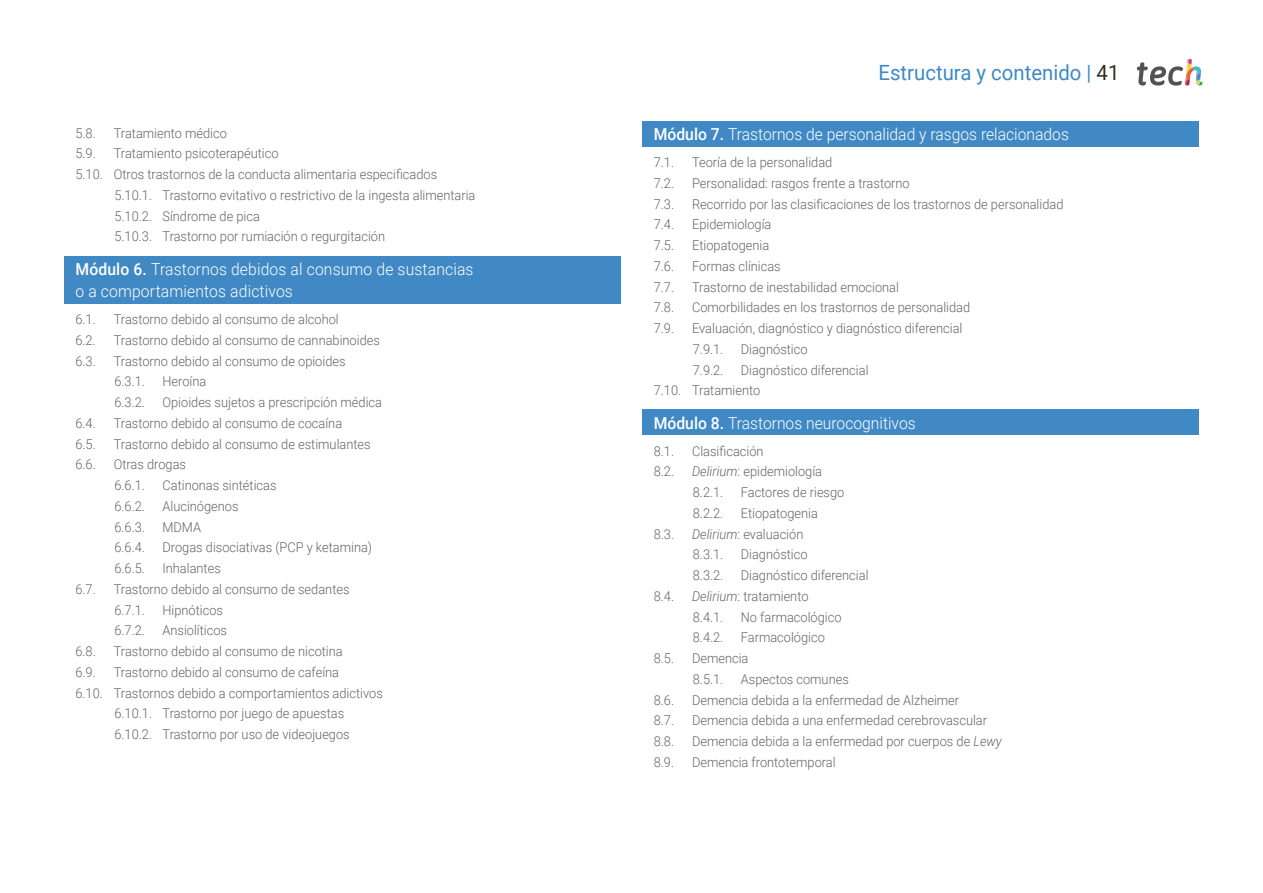
<style>
.page{position:relative;width:1263px;height:893px;background:#fff}
.page>*{position:absolute;margin:0;border:0;box-sizing:border-box;transform-origin:0 0}
.t1{font:21px "Roboto";color:#4089c5}
.t2{font:300 16.5px/22.5px "Roboto";color:#fff;scale:.95 1}
.t3{font:300 13.5px/20.7px "Roboto";color:#61646a;scale:.95 1}
.s1{font-weight:500}
.s2{color:#312e20}
.s3{font-style:italic}
</style>
<div class="page">
<svg style="left:1137px;top:59px;width:65px;height:27px"></svg>
<div style="left:64px;top:256px;width:557px;height:47px;background:#4089c5"></div>
<div style="left:643px;top:121px;width:556px;height:25px;background:#4089c5"></div>
<div style="left:643px;top:410px;width:556px;height:25px;background:#4089c5"></div>
<p class="t3" style="left:75px;top:122px;width:23px">5.8.</p>
<p class="t3" style="left:114px;top:122px;width:121px">Tratamiento médico</p>
<p class="t3" style="left:75px;top:143px;width:23px">5.9.</p>
<p class="t3" style="left:114px;top:143px;width:175px">Tratamiento psicoterapéutico</p>
<p class="t3" style="left:75px;top:164px;width:382px">5.10. Otros trastornos de la conducta alimentaria especificados</p>
<p class="t3" style="left:114px;top:184px;width:381px">5.10.1. Trastorno evitativo o restrictivo de la ingesta alimentaria</p>
<p class="t3" style="left:114px;top:205px;width:155px">5.10.2. Síndrome de pica</p>
<p class="t3" style="left:114px;top:226px;width:286px">5.10.3. Trastorno por rumiación o regurgitación</p>
<p class="t2" style="left:75px;top:257px;width:420px"><span class="s1">Módulo 6.</span> Trastornos debidos al consumo de sustancias o a comportamientos adictivos</p>
<p class="t3" style="left:75px;top:309px;width:23px">6.1.</p>
<p class="t3" style="left:114px;top:309px;width:238px">Trastorno debido al consumo de alcohol</p>
<p class="t3" style="left:75px;top:329px;width:23px">6.2.</p>
<p class="t3" style="left:114px;top:329px;width:282px">Trastorno debido al consumo de cannabinoides</p>
<p class="t3" style="left:75px;top:350px;width:23px">6.3.</p>
<p class="t3" style="left:114px;top:350px;width:246px">Trastorno debido al consumo de opioides<br>6.3.1.</p>
<p class="t3" style="left:162px;top:371px;width:48px">Heroína</p>
<p class="t3" style="left:114px;top:392px;width:34px">6.3.2.</p>
<p class="t3" style="left:162px;top:392px;width:233px">Opioides sujetos a prescripción médica</p>
<p class="t3" style="left:75px;top:412px;width:23px">6.4.</p>
<p class="t3" style="left:114px;top:412px;width:242px">Trastorno debido al consumo de cocaína</p>
<p class="t3" style="left:75px;top:433px;width:23px">6.5.</p>
<p class="t3" style="left:114px;top:433px;width:272px">Trastorno debido al consumo de estimulantes</p>
<p class="t3" style="left:75px;top:454px;width:23px">6.6.</p>
<p class="t3" style="left:114px;top:454px;width:78px">Otras drogas<br>6.6.1.</p>
<p class="t3" style="left:162px;top:475px;width:122px">Catinonas sintéticas</p>
<p class="t3" style="left:114px;top:495px;width:34px">6.6.2.</p>
<p class="t3" style="left:162px;top:495px;width:82px">Alucinógenos</p>
<p class="t3" style="left:114px;top:516px;width:34px">6.6.3.</p>
<p class="t3" style="left:162px;top:516px;width:42px">MDMA</p>
<p class="t3" style="left:114px;top:537px;width:34px">6.6.4.</p>
<p class="t3" style="left:162px;top:537px;width:222px">Drogas disociativas (PCP y ketamina)</p>
<p class="t3" style="left:114px;top:558px;width:34px">6.6.5.</p>
<p class="t3" style="left:162px;top:558px;width:63px">Inhalantes</p>
<p class="t3" style="left:75px;top:578px;width:23px">6.7.</p>
<p class="t3" style="left:114px;top:578px;width:250px">Trastorno debido al consumo de sedantes<br>6.7.1.</p>
<p class="t3" style="left:162px;top:599px;width:65px">Hipnóticos</p>
<p class="t3" style="left:114px;top:620px;width:34px">6.7.2.</p>
<p class="t3" style="left:162px;top:620px;width:70px">Ansiolíticos</p>
<p class="t3" style="left:75px;top:641px;width:23px">6.8.</p>
<p class="t3" style="left:114px;top:641px;width:243px">Trastorno debido al consumo de nicotina</p>
<p class="t3" style="left:75px;top:661px;width:23px">6.9.</p>
<p class="t3" style="left:75px;top:661px;width:325px;text-align:center">Trastorno debido al consumo de cafeína<br>6.10. Trastornos debido a comportamientos adictivos 6.10.1. Trastorno por juego de apuestas<br>6.10.2. Trastorno por uso de videojuegos</p>
<h1 class="t1" style="left:878px;top:57px;width:242px">Estructura y contenido | <span class="s2">41</span></h1>
<p class="t2" style="left:654px;top:122px;width:438px"><span class="s1">Módulo 7.</span> Trastornos de personalidad y rasgos relacionados</p>
<p class="t3" style="left:654px;top:151px;width:23px">7.1.</p>
<p class="t3" style="left:692px;top:151px;width:149px">Teoría de la personalidad</p>
<p class="t3" style="left:654px;top:172px;width:23px">7.2.</p>
<p class="t3" style="left:692px;top:172px;width:231px">Personalidad: rasgos frente a trastorno</p>
<p class="t3" style="left:654px;top:193px;width:23px">7.3.</p>
<p class="t3" style="left:692px;top:193px;width:392px">Recorrido por las clasificaciones de los trastornos de personalidad</p>
<p class="t3" style="left:654px;top:214px;width:23px">7.4.</p>
<p class="t3" style="left:692px;top:214px;width:85px">Epidemiología</p>
<p class="t3" style="left:654px;top:234px;width:23px">7.5.</p>
<p class="t3" style="left:692px;top:234px;width:83px">Etiopatogenia</p>
<p class="t3" style="left:654px;top:255px;width:23px">7.6.</p>
<p class="t3" style="left:692px;top:255px;width:95px">Formas clínicas</p>
<p class="t3" style="left:654px;top:276px;width:23px">7.7.</p>
<p class="t3" style="left:692px;top:276px;width:219px">Trastorno de inestabilidad emocional</p>
<p class="t3" style="left:654px;top:297px;width:23px">7.8.</p>
<p class="t3" style="left:692px;top:297px;width:294px">Comorbilidades en los trastornos de personalidad</p>
<p class="t3" style="left:654px;top:317px;width:23px">7.9.</p>
<p class="t3" style="left:692px;top:317px;width:286px">Evaluación, diagnóstico y diagnóstico diferencial<br>7.9.1.</p>
<p class="t3" style="left:741px;top:338px;width:72px">Diagnóstico</p>
<p class="t3" style="left:654px;top:359px;width:228px;text-indent:87px">Diagnóstico diferencial<br>7.10. Tratamiento</p>
<p class="t2" style="left:654px;top:411px;width:277px"><span class="s1">Módulo 8.</span> Trastornos neurocognitivos</p>
<p class="t3" style="left:654px;top:440px;width:23px">8.1.</p>
<p class="t3" style="left:692px;top:440px;width:77px">Clasificación</p>
<p class="t3" style="left:654px;top:461px;width:23px">8.2.</p>
<p class="t3" style="left:692px;top:461px;width:138px"><span class="s3">Delirium</span>: epidemiología<br>8.2.1.</p>
<p class="t3" style="left:693px;top:359px;width:34px">7.9.2.</p>
<p class="t3" style="left:741px;top:481px;width:111px">Factores de riesgo</p>
<p class="t3" style="left:693px;top:502px;width:34px">8.2.2.</p>
<p class="t3" style="left:741px;top:502px;width:83px">Etiopatogenia</p>
<p class="t3" style="left:654px;top:523px;width:23px">8.3.</p>
<p class="t3" style="left:692px;top:523px;width:119px"><span class="s3">Delirium</span>: evaluación<br>8.3.1.</p>
<p class="t3" style="left:741px;top:544px;width:72px">Diagnóstico</p>
<p class="t3" style="left:693px;top:564px;width:34px">8.3.2.</p>
<p class="t3" style="left:741px;top:564px;width:136px">Diagnóstico diferencial</p>
<p class="t3" style="left:654px;top:585px;width:23px">8.4.</p>
<p class="t3" style="left:692px;top:585px;width:124px"><span class="s3">Delirium</span>: tratamiento<br>8.4.1.</p>
<p class="t3" style="left:741px;top:606px;width:107px">No farmacológico</p>
<p class="t3" style="left:693px;top:627px;width:34px">8.4.2.</p>
<p class="t3" style="left:741px;top:627px;width:90px">Farmacológico</p>
<p class="t3" style="left:654px;top:647px;width:23px">8.5.</p>
<p class="t3" style="left:692px;top:647px;width:61px">Demencia<br>8.5.1.</p>
<p class="t3" style="left:741px;top:668px;width:115px">Aspectos comunes</p>
<p class="t3" style="left:654px;top:689px;width:23px">8.6.</p>
<p class="t3" style="left:692px;top:689px;width:283px">Demencia debida a la enfermedad de Alzheimer</p>
<p class="t3" style="left:654px;top:710px;width:23px">8.7.</p>
<p class="t3" style="left:692px;top:710px;width:312px">Demencia debida a una enfermedad cerebrovascular</p>
<p class="t3" style="left:654px;top:730px;width:23px">8.8.</p>
<p class="t3" style="left:692px;top:730px;width:328px">Demencia debida a la enfermedad por cuerpos de <span class="s3">Lewy</span></p>
<p class="t3" style="left:654px;top:751px;width:23px">8.9.</p>
<p class="t3" style="left:692px;top:751px;width:153px">Demencia frontotemporal</p>
</div>
